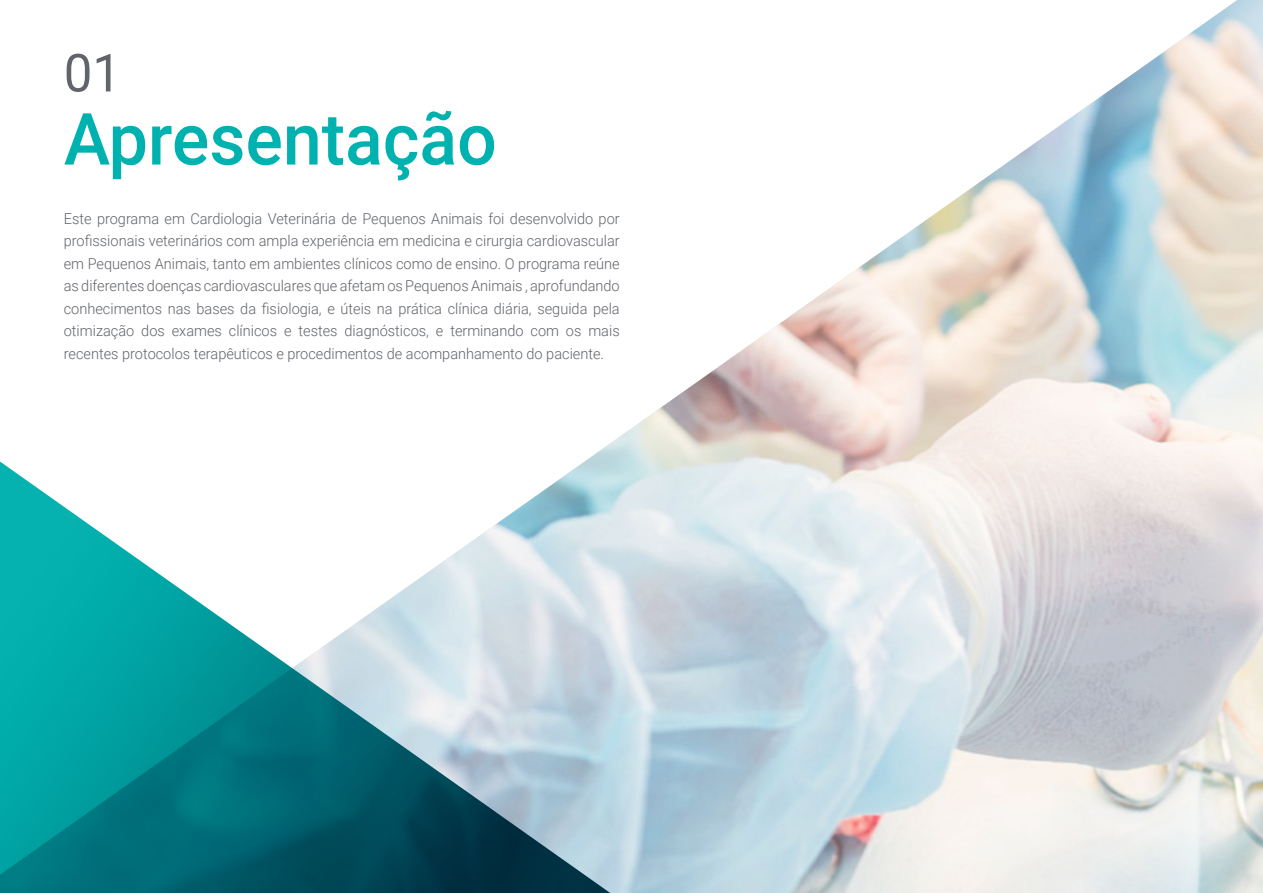
<style>
.page{position:relative;width:1263px;height:893px;background:#fff}
.page>*{position:absolute;margin:0;border:0;box-sizing:border-box;transform-origin:0 0}
.t1{font:500 72px "Roboto";color:#00b2af}
.t2{font:52.5px "Roboto";color:#61646a}
.t3{font:300 15px/22.5px "Roboto";color:#61646a;text-align:justify}
</style>
<div class="page">
<img style="left:607px;top:0;width:656px;height:893px">
<svg style="left:0;top:446px;width:640px;height:447px"></svg>
<h2 class="t2" style="left:64px;top:36px;width:59px">01</h2>
<h1 class="t1" style="left:64px;top:89px;width:435px">Apresentação</h1>
<p class="t3" style="left:64px;top:207px;width:557px">Este programa em Cardiologia Veterinária de Pequenos Animais foi desenvolvido por profissionais veterinários com ampla experiência em medicina e cirurgia cardiovascular em Pequenos Animais, tanto em ambientes clínicos como de ensino. O programa reúne as diferentes doenças cardiovasculares que afetam os Pequenos Animais , aprofundando conhecimentos nas bases da fisiologia, e úteis na prática clínica diária, seguida pela otimização dos exames clínicos e testes diagnósticos, e terminando com os mais recentes protocolos terapêuticos e procedimentos de acompanhamento do paciente.</p>
</div>
